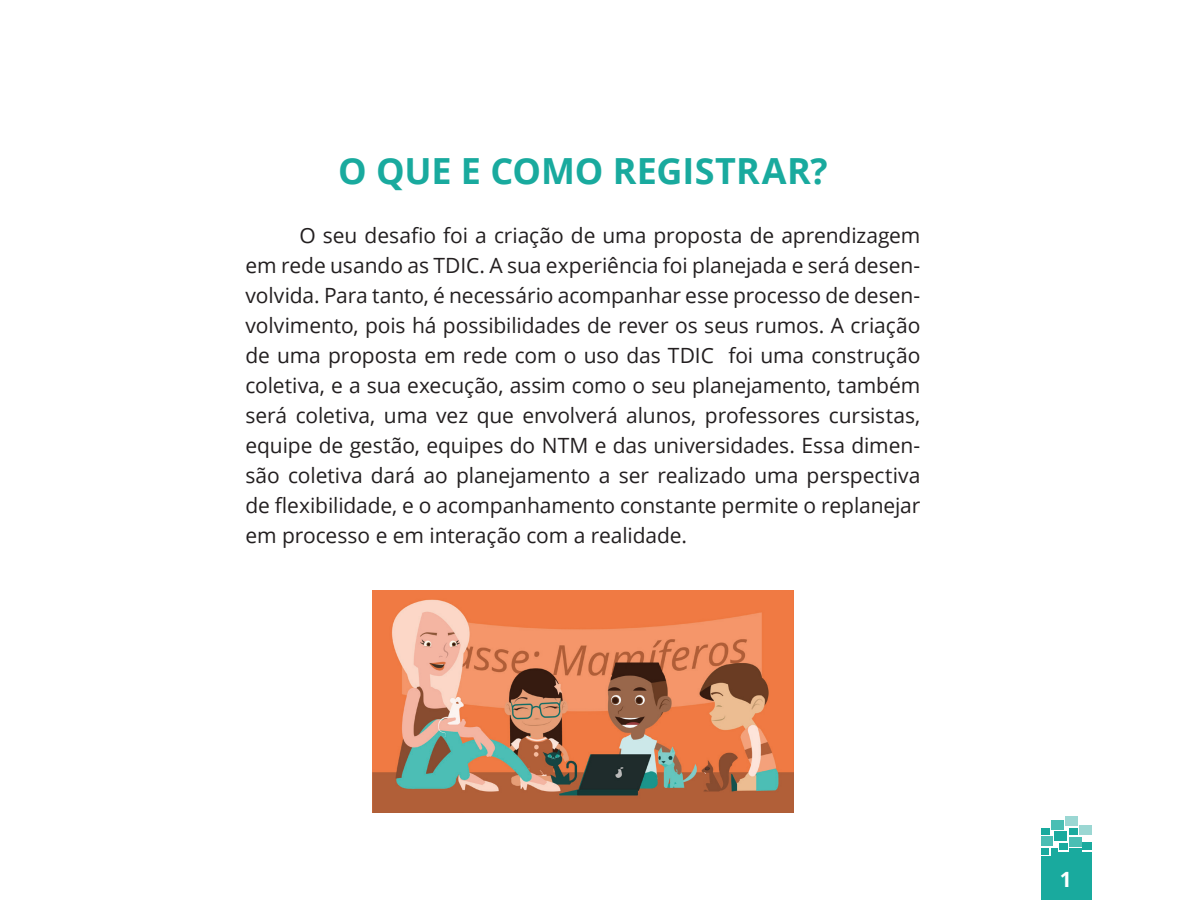
<style>
.page{position:relative;width:1200px;height:900px;background:#fff}
.page>*{position:absolute;margin:0;border:0;box-sizing:border-box;transform-origin:0 0}
.t1{font:700 36px "Open Sans";letter-spacing:-.005em;color:#19aa9e}
.t2{font:21px/30px "Open Sans";letter-spacing:-.005em;color:#231f20;text-align:justify}
.t3{font:700 21px "Open Sans";color:#fff}
</style>
<div class="page">
<div style="left:1041px;top:857px;width:51px;height:43px;background:#19aa9e"></div>
<div style="left:1080px;top:852px;width:12px;height:9px;background:#19aa9e"></div>
<div style="left:1069px;top:848px;width:12px;height:10px;background:#19aa9e"></div>
<div style="left:1055px;top:831px;width:12px;height:10px;background:#19aa9e"></div>
<div style="left:1066px;top:817px;width:12px;height:9px;background:#9bd7d3"></div>
<div style="left:1069px;top:837px;width:12px;height:9px;background:#4abeb4"></div>
<div style="left:1052px;top:821px;width:12px;height:9px;background:#4abeb4"></div>
<div style="left:1041px;top:829px;width:9px;height:6px;background:#19aa9e"></div>
<div style="left:1080px;top:825px;width:12px;height:10px;background:#9bd7d3"></div>
<div style="left:1057px;top:852px;width:12px;height:9px;background:#19aa9e"></div>
<div style="left:1051px;top:848px;width:7px;height:10px;background:#19aa9e"></div>
<div style="left:1041px;top:836px;width:12px;height:10px;background:#4abeb4"></div>
<div style="left:1083px;top:843px;width:9px;height:7px;background:#19aa9e"></div>
<div style="left:1059px;top:843px;width:8px;height:7px;background:#19aa9e"></div>
<div style="left:1041px;top:848px;width:8px;height:7px;background:#19aa9e"></div>
<div style="left:1069px;top:828px;width:9px;height:7px;background:#19aa9e"></div>
<img style="left:372px;top:591px;width:422px;height:222px">
<h1 class="t1" style="left:338px;top:146px;width:491px">O QUE E COMO REGISTRAR?</h1>
<p class="t2" style="left:245px;top:220px;width:677px;text-indent:54px">O seu desafio foi a criação de uma proposta de aprendizagem em rede usando as TDIC. A sua experiência foi planejada e será desen&shy;volvida. Para tanto, é necessário acompanhar esse processo de desen&shy;volvimento, pois há possibilidades de rever os seus rumos. A criação de uma proposta em rede com o uso das TDIC foi uma construção coletiva, e a sua execução, assim como o seu planejamento, também será coletiva, uma vez que envolverá alunos, professores cursistas, equipe de gestão, equipes do NTM e das universidades. Essa dimen&shy;são coletiva dará ao planejamento a ser realizado uma perspectiva de flexibilidade, e o acompanhamento constante permite o replanejar em processo e em interação com a realidade.</p>
<p class="t3" style="left:1060px;top:865px;width:13px">1</p>
</div>
